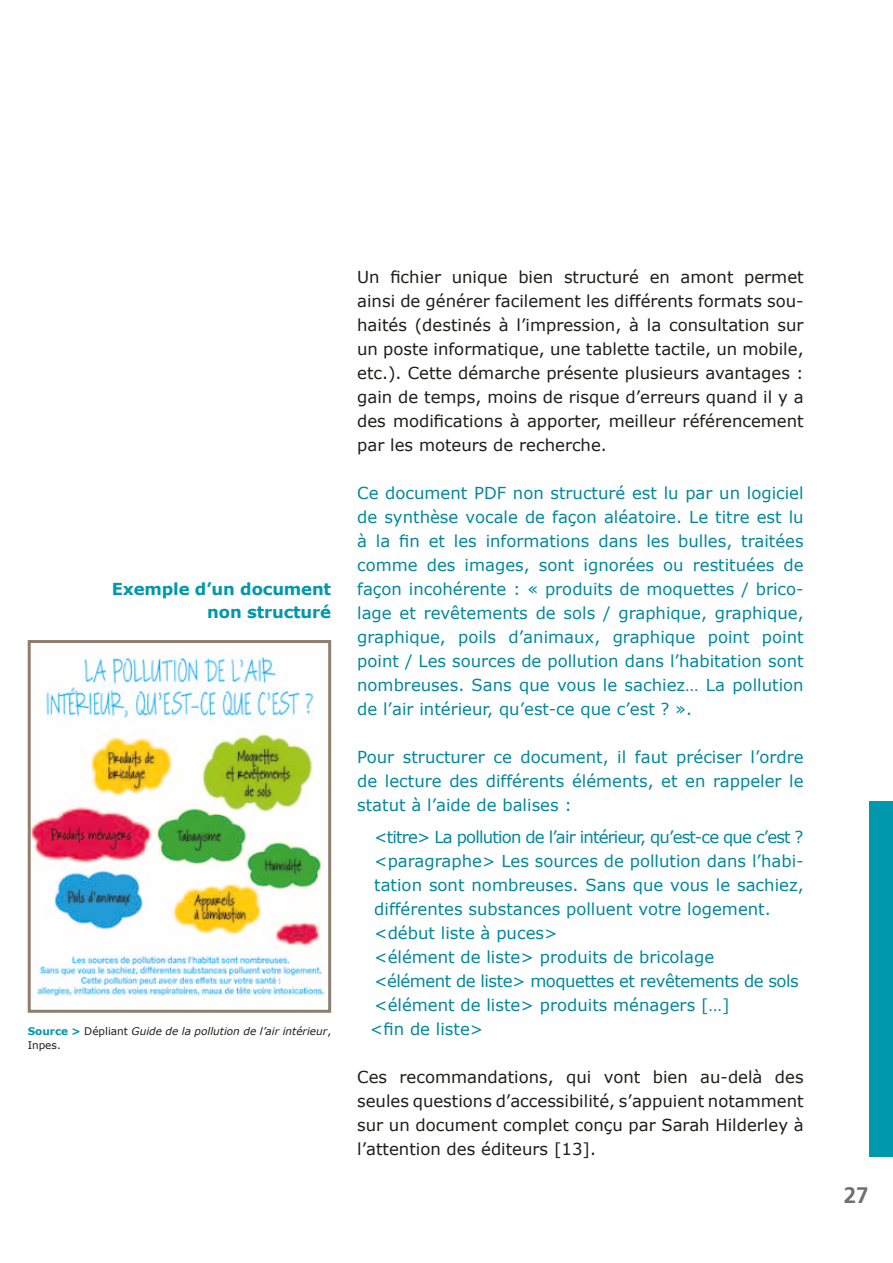
<style>
.page{position:relative;width:893px;height:1263px;background:#fff}
.page>*{position:absolute;margin:0;border:0;box-sizing:border-box;transform-origin:0 0}
.t1{font:700 22.5px "Frutiger LT Std";color:#70706f}
.t2{font:16.5px/24px "Verdana";color:#00889b;text-align:justify}
.t3{font:16.5px/24px "Verdana";color:#1d1d1b;text-align:justify}
.t4{font:16.5px "Verdana";letter-spacing:-.05em;color:#00889b}
.t5{font:16.5px "Verdana";letter-spacing:-.03em;color:#00889b}
.t6{font:700 16.5px/22.5px "Verdana";letter-spacing:-.01em;color:#0098ad;text-align:right}
.t7{font:italic 10.5px/13.5px "Verdana";color:#1d1d1b}
.s1{font-weight:700;font-style:normal;color:#0098ad}
.s2{font-style:normal}
</style>
<div class="page">
<div style="left:870px;top:801px;width:23px;height:356px;background:#0098ad"></div>
<img style="left:32px;top:657px;width:293px;height:341px">
<div style="left:28px;top:640px;width:303px;height:373px;border:3px solid #8f7e6d"></div>
<h4 class="t6" style="left:112px;top:578px;width:221px">Exemple d’un document non structuré</h4>
<p class="t7" style="left:28px;top:1025px;width:305px"><span class="s1">Source &gt;</span> <span class="s2">Dépliant</span> Guide de la pollution de l’air intérieur<span class="s2">,<br>Inpes.</span></p>
<p class="t3" style="left:357px;top:264px;width:448px">Un fichier unique bien structuré en amont permet ainsi de générer facilement les différents formats sou&shy;haités (destinés à l’impression, à la consultation sur un poste informatique, une tablette tactile, un mobile, etc.). Cette démarche présente plusieurs avantages : gain de temps, moins de risque d’erreurs quand il y a des modifications à apporter, meilleur référencement par les moteurs de recherche.</p>
<p class="t2" style="left:357px;top:480px;width:448px">Ce document PDF non structuré est lu par un logiciel de synthèse vocale de façon aléatoire. Le titre est lu à la fin et les informations dans les bulles, traitées comme des images, sont ignorées ou restituées de façon incohérente : « produits de moquettes / brico&shy;lage et revêtements de sols / graphique, graphique, graphique, poils d’animaux, graphique point point point / Les sources de pollution dans l’habitation sont nombreuses. Sans que vous le sachiez… La pollution de l’air intérieur, qu’est-ce que c’est ? ».</p>
<p class="t2" style="left:357px;top:745px;width:448px">Pour structurer ce document, il faut préciser l’ordre de lecture des différents éléments, et en rappeler le statut à l’aide de balises :</p>
<p class="t4" style="left:374px;top:826px;width:431px">&lt;titre&gt; La pollution de l’air intérieur, qu’est-ce que c’est ?</p>
<p class="t2" style="left:374px;top:849px;width:431px">&lt;paragraphe&gt; Les sources de pollution dans l’habi&shy;tation sont nombreuses. Sans que vous le sachiez, différentes substances polluent votre logement.</p>
<p class="t2" style="left:374px;top:921px;width:185px">&lt;début liste à puces&gt;</p>
<p class="t2" style="left:374px;top:945px;width:341px">&lt;élément de liste&gt; produits de bricolage</p>
<p class="t5" style="left:374px;top:970px;width:426px">&lt;élément de liste&gt; moquettes et revêtements de sols</p>
<p class="t2" style="left:374px;top:993px;width:357px">&lt;élément de liste&gt; produits ménagers […]</p>
<p class="t2" style="left:370px;top:1017px;width:115px">&lt;fin de liste&gt;</p>
<p class="t3" style="left:357px;top:1065px;width:448px">Ces recommandations, qui vont bien au-delà des seules questions d’accessibilité, s’appuient notamment sur un document complet conçu par Sarah Hilderley à l’attention des éditeurs [13].</p>
<h1 class="t1" style="left:844px;top:1182px;width:27px">27</h1>
</div>
